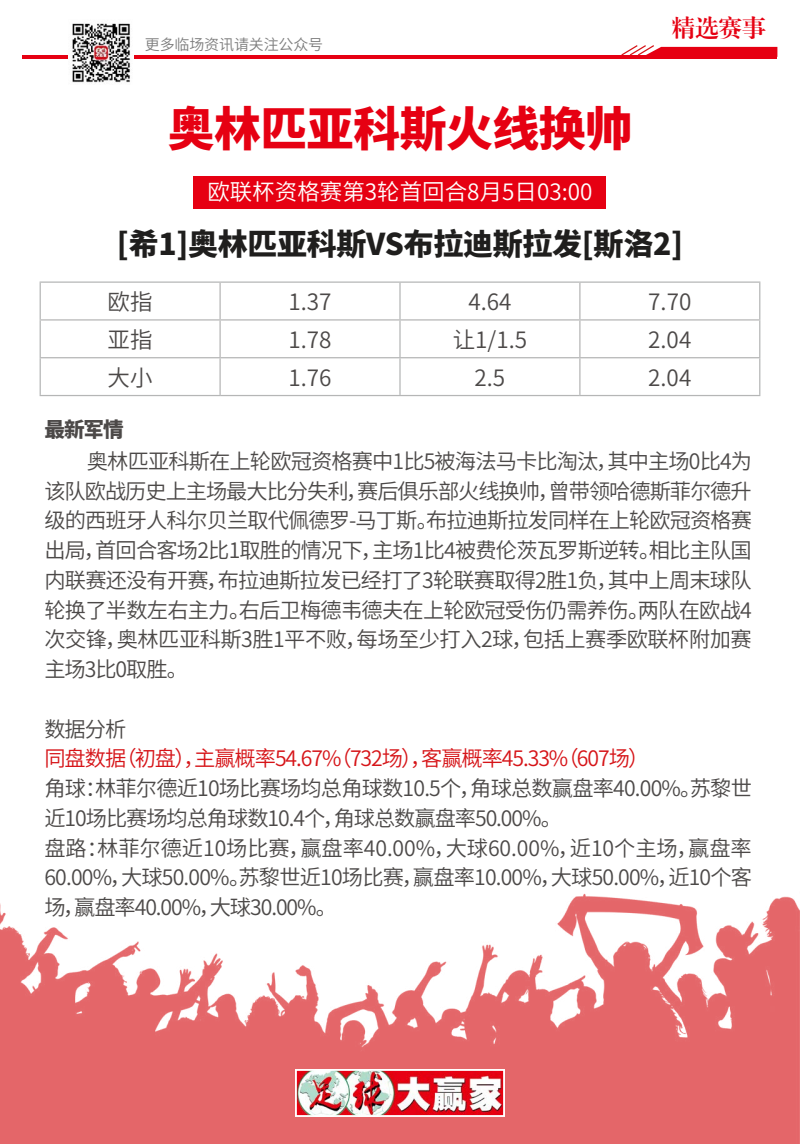
<style>
.page{position:relative;width:800px;height:1144px;background:#fff}
.page>*{position:absolute;margin:0;border:0;box-sizing:border-box;transform-origin:0 0}
.t1{font:900 46.88px "Noto Sans Hans";letter-spacing:-.01em;color:#e60012}
.t2{font:900 30px "Noto Sans Hans";letter-spacing:-.01em;color:#1f1e1d}
.t3{font:23.75px "CT Biao Song SJ";color:#e60012}
.t4{font:600 22.5px "Noto Sans Hans";color:#4c4948}
.t5{font:600 22.5px "Noto Sans Hans";color:#fff}
.t6{font:600 21.25px/29.8px "Noto Sans Hans";letter-spacing:-.04em;color:#4c4948;text-align:justify}
.t7{font:600 21.25px "Noto Sans Hans";letter-spacing:-.05em;color:#d61418}
.t8{font:900 20.62px "Noto Sans Hans";color:#4c4948}
.t9{font:600 15px "Noto Sans Hans";letter-spacing:-.01em;color:#7d7d7d}
</style>
<div class="page">
<img style="left:0;top:893px;width:800px;height:251px">
<img style="left:298px;top:1072px;width:204px;height:42px">
<div style="left:295px;top:1069px;width:210px;height:48px;border:2px solid #fff"></div>
<hr style="left:22px;top:55px;width:755px;height:4px;background:#e60012">
<svg style="left:621px;top:45px;width:156px;height:10px"></svg>
<img style="left:68px;top:23px;width:66px;height:60px">
<div style="left:194px;top:176px;width:412px;height:33px;background:#e60012"></div>
<hr style="left:40px;top:281px;width:180px;height:2px;background:#b5b6b6">
<hr style="left:40px;top:283px;width:1px;height:36px;background:#b5b6b6">
<hr style="left:220px;top:281px;width:180px;height:2px;background:#b5b6b6">
<hr style="left:219px;top:283px;width:2px;height:36px;background:#b5b6b6">
<hr style="left:400px;top:281px;width:180px;height:2px;background:#b5b6b6">
<hr style="left:399px;top:283px;width:2px;height:36px;background:#b5b6b6">
<hr style="left:580px;top:281px;width:180px;height:2px;background:#b5b6b6">
<hr style="left:579px;top:283px;width:2px;height:36px;background:#b5b6b6">
<hr style="left:759px;top:283px;width:1px;height:36px;background:#b5b6b6">
<hr style="left:40px;top:319px;width:180px;height:1px;background:#b5b6b6">
<hr style="left:40px;top:320px;width:1px;height:37px;background:#b5b6b6">
<hr style="left:220px;top:319px;width:180px;height:1px;background:#b5b6b6">
<hr style="left:219px;top:320px;width:2px;height:37px;background:#b5b6b6">
<hr style="left:400px;top:319px;width:180px;height:1px;background:#b5b6b6">
<hr style="left:399px;top:320px;width:2px;height:37px;background:#b5b6b6">
<hr style="left:580px;top:319px;width:180px;height:1px;background:#b5b6b6">
<hr style="left:579px;top:320px;width:2px;height:37px;background:#b5b6b6">
<hr style="left:759px;top:320px;width:1px;height:37px;background:#b5b6b6">
<hr style="left:40px;top:357px;width:180px;height:1px;background:#b5b6b6">
<hr style="left:40px;top:358px;width:1px;height:37px;background:#b5b6b6">
<hr style="left:220px;top:357px;width:180px;height:1px;background:#b5b6b6">
<hr style="left:219px;top:358px;width:2px;height:37px;background:#b5b6b6">
<hr style="left:400px;top:357px;width:180px;height:1px;background:#b5b6b6">
<hr style="left:399px;top:358px;width:2px;height:37px;background:#b5b6b6">
<hr style="left:580px;top:357px;width:180px;height:1px;background:#b5b6b6">
<hr style="left:579px;top:358px;width:2px;height:37px;background:#b5b6b6">
<hr style="left:759px;top:358px;width:1px;height:37px;background:#b5b6b6">
<hr style="left:40px;top:395px;width:180px;height:1px;background:#b5b6b6">
<hr style="left:220px;top:395px;width:180px;height:1px;background:#b5b6b6">
<hr style="left:400px;top:395px;width:180px;height:1px;background:#b5b6b6">
<hr style="left:580px;top:395px;width:180px;height:1px;background:#b5b6b6">
<p class="t9" style="left:145px;top:36px;width:180px">更多临场资讯请关注公众号</p>
<h1 class="t1" style="left:168px;top:103px;width:466px">奥林匹亚科斯火线换帅</h1>
<p class="t3" style="left:672px;top:16px;width:96px">精选赛事</p>
<p class="t5" style="left:207px;top:179px;width:387px">欧联杯资格赛第3轮首回合8月5日03:00</p>
<h2 class="t2" style="left:117px;top:227px;width:568px">[希1]奥林匹亚科斯VS布拉迪斯拉发[斯洛2]</h2>
<p class="t4" style="left:108px;top:289px;width:46px">欧指</p>
<p class="t4" style="left:288px;top:289px;width:45px">1.37</p>
<p class="t4" style="left:468px;top:289px;width:45px">4.64</p>
<p class="t4" style="left:648px;top:289px;width:45px">7.70</p>
<p class="t4" style="left:108px;top:327px;width:46px">亚指</p>
<p class="t4" style="left:288px;top:327px;width:45px">1.78</p>
<p class="t4" style="left:453px;top:327px;width:76px">让1/1.5</p>
<p class="t4" style="left:648px;top:327px;width:45px">2.04</p>
<p class="t4" style="left:108px;top:365px;width:46px">大小</p>
<p class="t4" style="left:288px;top:365px;width:45px">1.76</p>
<p class="t4" style="left:475px;top:365px;width:32px">2.5</p>
<p class="t4" style="left:648px;top:365px;width:45px">2.04</p>
<p class="t8" style="left:44px;top:417px;width:81px">最新军情</p>
<p class="t6" style="left:44px;top:447px;width:709px;text-indent:42px">奥林匹亚科斯在上轮欧冠资格赛中1比5被海法马卡比淘汰，其中主场0比4为该队欧战历史上主场最大比分失利，赛后俱乐部火线换帅，曾带领哈德斯菲尔德升级的西班牙人科尔贝兰取代佩德罗-马丁斯。布拉迪斯拉发同样在上轮欧冠资格赛出局，首回合客场2比1取胜的情况下，主场1比4被费伦茨瓦罗斯逆转。相比主队国内联赛还没有开赛，布拉迪斯拉发已经打了3轮联赛取得2胜1负，其中上周末球队轮换了半数左右主力。右后卫梅德韦德夫在上轮欧冠受伤仍需养伤。两队在欧战4次交锋，奥林匹亚科斯3胜1平不败，每场至少打入2球，包括上赛季欧联杯附加赛主场3比0取胜。</p>
<p class="t6" style="left:44px;top:714px;width:83px">数据分析</p>
<p class="t7" style="left:44px;top:747px;width:606px">同盘数据（初盘），主赢概率54.67%（732场），客赢概率45.33%（607场）</p>
<p class="t6" style="left:44px;top:774px;width:709px;text-align:left">角球：林菲尔德近10场比赛场均总角球数10.5个，角球总数赢盘率40.00%。苏黎世近10场比赛场均总角球数10.4个，角球总数赢盘率50.00%。<br>盘路：林菲尔德近10场比赛，赢盘率40.00%，大球60.00%，近10个主场，赢盘率60.00%，大球50.00%。苏黎世近10场比赛，赢盘率10.00%，大球50.00%，近10个客场，赢盘率40.00%，大球30.00%。</p>
</div>
